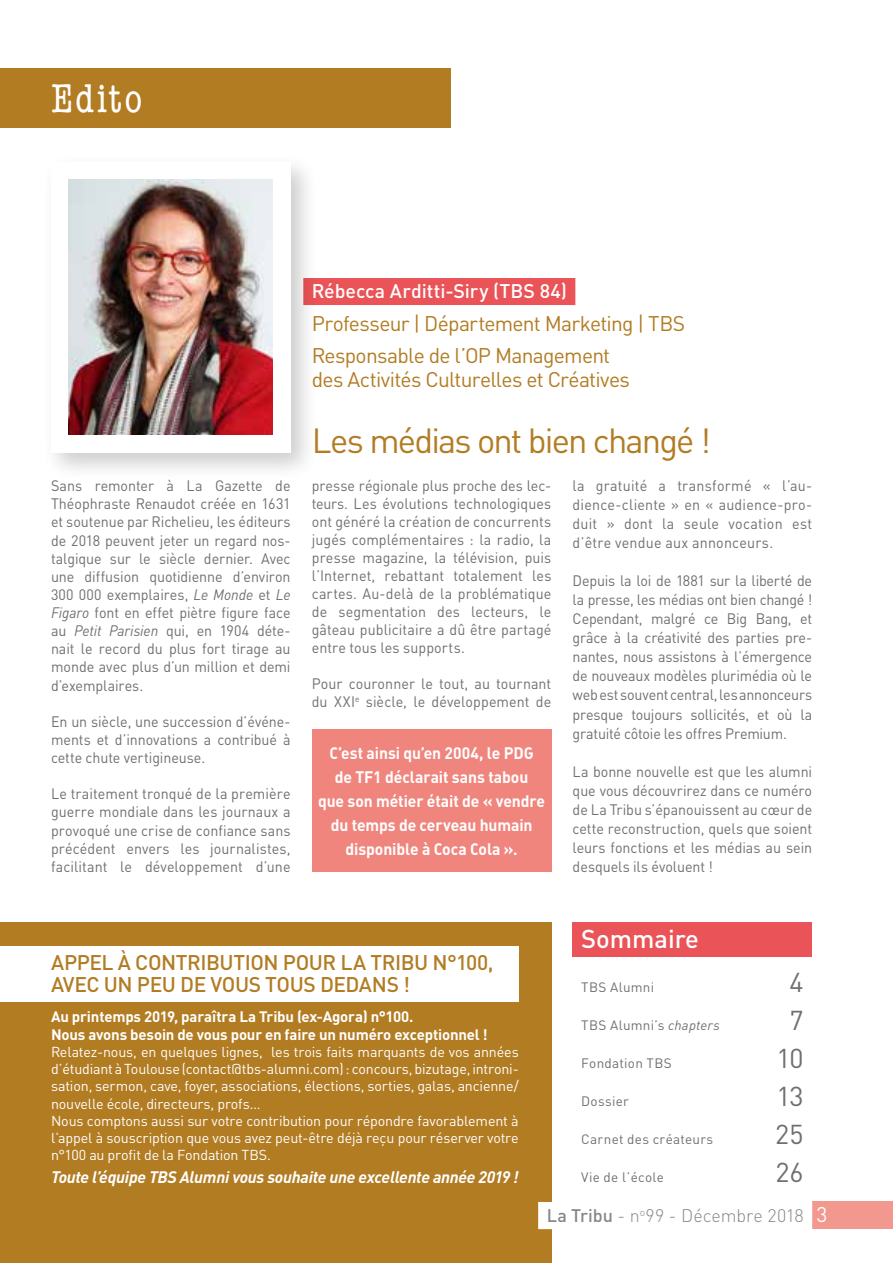
<style>
.page{position:relative;width:893px;height:1263px;background:#fff}
.page>*{position:absolute;margin:0;border:0;box-sizing:border-box;transform-origin:0 0}
.t1{font:condensed 40.5px "American Typewriter";letter-spacing:.045em;color:#fff}
.t2{font:34.5px "DIN";letter-spacing:-.055em;color:#b27c23}
.t3{font:27px "DIN";letter-spacing:-.015em;color:#706f6f}
.t4{font:500 25.5px "DIN";color:#fff}
.t5{font:21px/32.5px "DIN";letter-spacing:-.035em;color:#b27c23}
.t6{font:500 21px/22.5px "DIN";letter-spacing:-.02em;color:#b27c23}
.t7{font:21px "DIN";color:#fff}
.t8{font:500 19.5px "DIN";letter-spacing:.005em;color:#fff}
.t9{font:300 18px "DIN";letter-spacing:-.005em;color:#878787}
.t10{font:700 16.5px/24px "DIN";letter-spacing:-.005em;color:#fff;text-align:center;scale:.95 1}
.t11{font:italic 700 16.5px "DIN";letter-spacing:-.015em;color:#fff}
.t12{font:15px/18.1px "DIN";letter-spacing:.005em;color:#706f6f;text-align:justify;scale:.95 1}
.t13{font:700 15px/17.2px "DIN";letter-spacing:-.015em;color:#fff}
.t14{font:14.25px/17.2px "DIN";letter-spacing:-.01em;color:#fff}
.t15{font:13.5px "DIN";letter-spacing:.02em;color:#706f6f}
.s1{font-style:italic}
.s2{font-weight:500}
</style>
<div class="page">
<div style="left:0;top:923px;width:551px;height:340px;background:#b27c23"></div>
<div style="left:812px;top:1202px;width:81px;height:27px;background:#f3988e"></div>
<div style="left:538px;top:1202px;width:274px;height:27px;background:#fff"></div>
<div style="left:0;top:68px;width:451px;height:60px;background:#b27c23"></div>
<div style="left:573px;top:923px;width:239px;height:34px;background:#ea5357"></div>
<div style="left:303px;top:278px;width:272px;height:27px;background:#ea5357"></div>
<div style="left:0;top:946px;width:519px;height:55px;background:#fff"></div>
<div style="left:42px;top:152px;width:277px;height:329px;background:#000;opacity:.2"></div>
<div style="left:51px;top:162px;width:240px;height:290px;background:#fff"></div>
<img style="left:69px;top:179px;width:204px;height:256px">
<div style="left:312px;top:729px;width:239px;height:143px;background:#f0857d"></div>
<h1 class="t1" style="left:51px;top:76px;width:93px">Edito</h1>
<p class="t12" style="left:51px;top:476px;width:254px">Sans remonter à La Gazette de Théophraste Renaudot créée en 1631 et soutenue par Richelieu, les éditeurs de 2018 peuvent jeter un regard nos&shy;talgique sur le siècle dernier. Avec une diffusion quotidienne d’environ 300 000 exemplaires, <span class="s1">Le Monde</span> et <span class="s1">Le Figaro</span> font en effet piètre figure face au <span class="s1">Petit Parisien</span> qui, en 1904 déte&shy;nait le record du plus fort tirage au monde avec plus d’un million et demi d’exemplaires.</p>
<p class="t12" style="left:51px;top:712px;width:254px">En un siècle, une succession d’événe&shy;ments et d’innovations a contribué à cette chute vertigineuse.</p>
<p class="t12" style="left:51px;top:784px;width:254px">Le traitement tronqué de la première guerre mondiale dans les journaux a provoqué une crise de confiance sans précédent envers les journalistes, facilitant le développement d’une</p>
<h3 class="t8" style="left:312px;top:279px;width:257px">RÉBECCA ARDITTI-SIRY (TBS 84)</h3>
<h3 class="t5" style="left:312px;top:306px;width:375px">Professeur | Département Marketing | TBS<br>Responsable de l’OP Management</h3>
<h3 class="t5" style="left:312px;top:363px;width:320px">des Activités Culturelles et Créatives</h3>
<h2 class="t2" style="left:312px;top:418px;width:401px">Les médias ont bien changé !</h2>
<p class="t12" style="left:312px;top:476px;width:254px">presse régionale plus proche des lec&shy;teurs. Les évolutions technologiques ont généré la création de concurrents jugés complémentaires : la radio, la presse magazine, la télévision, puis l’Internet, rebattant totalement les cartes. Au-delà de la problématique de segmentation des lecteurs, le gâteau publicitaire a dû être partagé entre tous les supports.</p>
<p class="t12" style="left:312px;top:674px;width:254px">Pour couronner le tout, au tournant du XXI<sup>e</sup> siècle, le développement de</p>
<p class="t10" style="left:318px;top:740px;width:240px">C’est ainsi qu’en 2004, le PDG<br>de TF1 déclarait sans tabou<br>que son métier était de « vendre du temps de cerveau humain disponible à Coca Cola ».</p>
<p class="t12" style="left:573px;top:476px;width:254px;line-height:19px">la gratuité a transformé « l’au&shy;dience-cliente » en « audience-pro&shy;duit » dont la seule vocation est d’être vendue aux annonceurs.</p>
<p class="t12" style="left:573px;top:571px;width:254px;line-height:19px">Depuis la loi de 1881 sur la liberté de la presse, les médias ont bien changé !<br>Cependant, malgré ce Big Bang, et grâce à la créativité des parties pre&shy;nantes, nous assistons à l’émergence de nouveaux modèles plurimédia où le web est souvent central, les annonceurs presque toujours sollicités, et où la gratuité côtoie les offres Premium.</p>
<p class="t12" style="left:573px;top:761px;width:254px;line-height:19px">La bonne nouvelle est que les alumni que vous découvrirez dans ce numéro de La Tribu s’épanouissent au cœur de cette reconstruction, quels que soient leurs fonctions et les médias au sein desquels ils évoluent !</p>
<h3 class="t6" style="left:51px;top:950px;width:169px">APPEL À CONTRIBUT</h3>
<h3 class="t6" style="left:51px;top:950px;width:444px;text-indent:194px">ION POUR LA TRIBU N°100,<br>AVEC U N PEU DE VOUS TOUS DEDANS !</h3>
<p class="t13" style="left:51px;top:1008px;width:438px">Au printemps 2019, paraîtra La Tribu (ex-Agora) n°100.<br>Nous avons besoin de vous pour en faire un numéro exceptionnel !</p>
<p class="t14" style="left:51px;top:1043px;width:469px">Relatez-nous, en quelques lignes, les trois faits marquants de vos années d’étudiant à Toulouse (contact@tbs-alumni.com) : concours, bizutage, introni&shy;sation, sermon, cave, foyer, associations, élections, sorties, galas, ancienne/ nouvelle école, directeurs, profs…<br>Nous comptons aussi sur votre contribution pour répondre favorablement à l’appel à souscription que vous avez peut-être déjà reçu pour réserver votre n°100 au profit de la Fondation TBS.</p>
<p class="t11" style="left:51px;top:1166px;width:469px">Toute l’équipe TBS Alumni vous souhaite une excellente année 2019 !</p>
<h3 class="t4" style="left:581px;top:923px;width:119px">SOMMAIRE</h3>
<p class="t15" style="left:581px;top:978px;width:75px">TBS Alumni</p>
<h3 class="t3" style="left:790px;top:965px;width:16px">4</h3>
<p class="t15" style="left:581px;top:1016px;width:140px">TBS Alumni’s <span class="s1">chapters</span></p>
<h3 class="t3" style="left:790px;top:1003px;width:16px">7</h3>
<p class="t15" style="left:581px;top:1054px;width:92px">Fondation TBS</p>
<h3 class="t3" style="left:776px;top:1041px;width:29px">10</h3>
<p class="t15" style="left:581px;top:1092px;width:49px">Dossier</p>
<h3 class="t3" style="left:776px;top:1079px;width:29px">13</h3>
<p class="t15" style="left:581px;top:1131px;width:134px">Carnet des créateurs</p>
<h3 class="t3" style="left:775px;top:1117px;width:30px">25</h3>
<p class="t15" style="left:581px;top:1169px;width:84px">Vie de l’école</p>
<h3 class="t3" style="left:775px;top:1155px;width:30px">26</h3>
<p class="t9" style="left:547px;top:1205px;width:258px"><span class="s2">LA TRIBU</span> - n<sup>o</sup>99 - Décembre 2018</p>
<h3 class="t7" style="left:816px;top:1202px;width:12px">3</h3>
</div>
